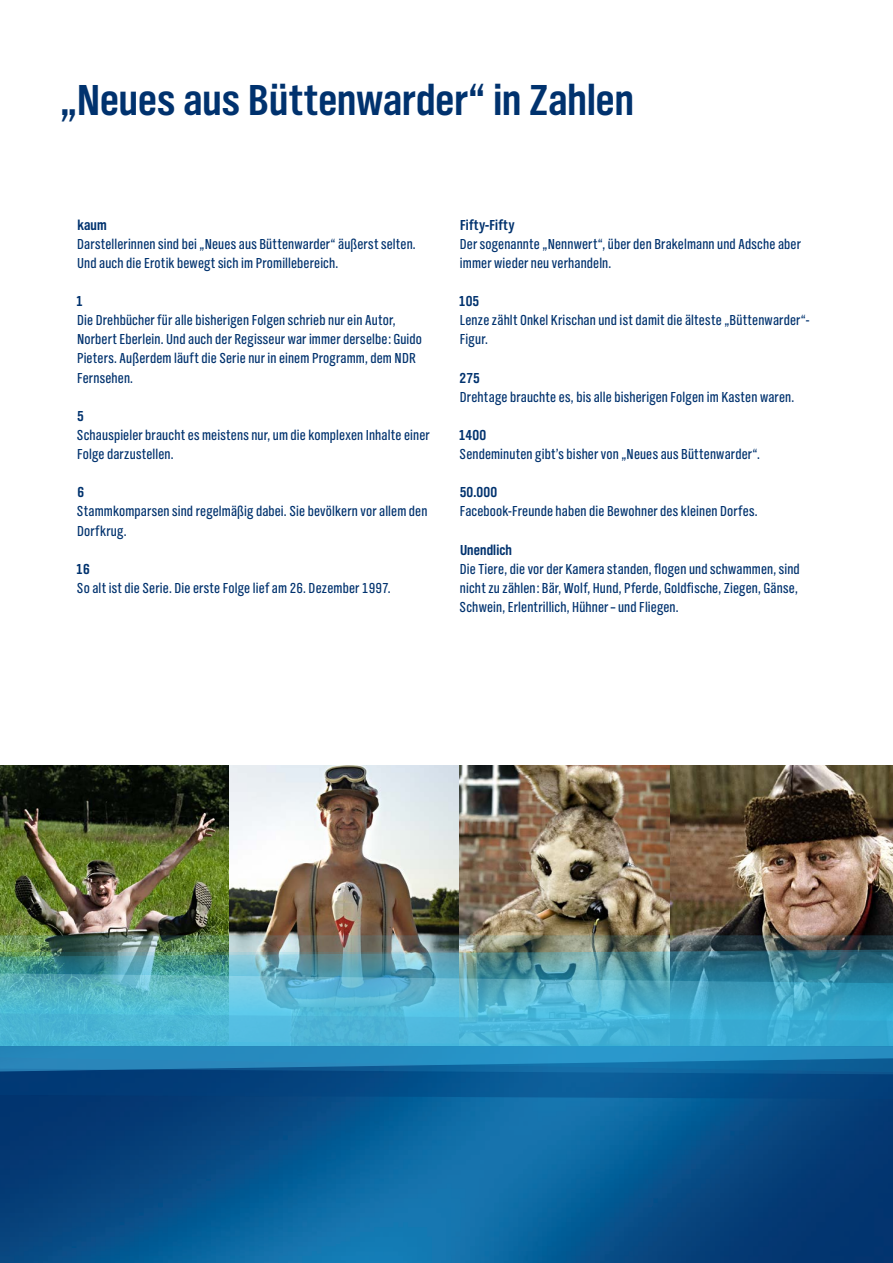
<style>
.page{position:relative;width:893px;height:1263px;background:#fff}
.page>*{position:absolute;margin:0;border:0;box-sizing:border-box;transform-origin:0 0}
.t1{font:700 45px "NDR Sans Cond";color:#00326e}
.t2{font:15px/19.2px "NDR Sans Cond";letter-spacing:.01em;color:#00326e}
.t3{font:700 15px "NDR Sans Cond";letter-spacing:.01em;color:#00326e}
</style>
<div class="page">
<img style="left:0;top:765px;width:893px;height:498px">
<svg style="left:0;top:1087px;width:893px;height:15px"></svg>
<img style="left:0;top:935px;width:893px;height:8px">
<svg style="left:0;top:1085px;width:893px;height:2px"></svg>
<img style="left:0;top:943px;width:893px;height:18px">
<svg style="left:0;top:1047px;width:893px;height:38px"></svg>
<svg style="left:0;top:961px;width:893px;height:86px"></svg>
<h1 class="t1" style="left:61px;top:75px;width:575px">„Neues aus Büttenwarder“ in Zahlen</h1>
<p class="t3" style="left:77px;top:216px;width:31px">kaum</p>
<p class="t2" style="left:77px;top:234px;width:340px">Darstellerinnen sind bei „Neues aus Büttenwarder“ äußerst selten.<br>Und auch die Erotik bewegt sich im Promillebereich.</p>
<p class="t3" style="left:76px;top:293px;width:8px">1</p>
<p class="t2" style="left:77px;top:311px;width:346px">Die Drehbücher für alle bisherigen Folgen schrieb nur ein Autor, Norbert Eberlein. Und auch der Regisseur war immer derselbe: Guido Pieters. Außerdem läuft die Serie nur in einem Programm, dem NDR Fernsehen.</p>
<p class="t3" style="left:77px;top:408px;width:8px">5</p>
<p class="t2" style="left:77px;top:425px;width:354px">Schauspieler braucht es meistens nur, um die komplexen Inhalte einer<br>Folge darzustellen.</p>
<p class="t3" style="left:77px;top:484px;width:8px">6</p>
<p class="t2" style="left:77px;top:502px;width:352px">Stammkomparsen sind regelmäßig dabei. Sie bevölkern vor allem den<br>Dorfkrug.</p>
<p class="t3" style="left:76px;top:561px;width:15px">16</p>
<p class="t2" style="left:77px;top:578px;width:315px">So alt ist die Serie. Die erste Folge lief am 26. Dezember 1997.</p>
<p class="t3" style="left:460px;top:216px;width:56px">Fifty-Fifty</p>
<p class="t2" style="left:460px;top:234px;width:343px">Der sogenannte „Nennwert“, über den Brakelmann und Adsche aber immer wieder neu verhandeln.</p>
<p class="t3" style="left:459px;top:293px;width:22px">105</p>
<p class="t2" style="left:460px;top:311px;width:351px">Lenze zählt Onkel Krischan und ist damit die älteste „Büttenwarder“-<br>Figur.</p>
<p class="t3" style="left:460px;top:369px;width:22px">275</p>
<p class="t2" style="left:460px;top:387px;width:336px">Drehtage brauchte es, bis alle bisherigen Folgen im Kasten waren.</p>
<p class="t3" style="left:459px;top:427px;width:29px">1400</p>
<p class="t2" style="left:460px;top:445px;width:302px">Sendeminuten gibt’s bisher von „Neues aus Büttenwarder“.</p>
<p class="t3" style="left:460px;top:484px;width:39px">50.000</p>
<p class="t2" style="left:460px;top:502px;width:299px">Facebook-Freunde haben die Bewohner des kleinen Dorfes.</p>
<p class="t3" style="left:460px;top:541px;width:54px">Unendlich</p>
<p class="t2" style="left:460px;top:559px;width:342px">Die Tiere, die vor der Kamera standen, flogen und schwammen, sind nicht zu zählen: Bär, Wolf, Hund, Pferde, Goldfische, Ziegen, Gänse,<br>Schwein, Erlentrillich, Hühner – und Fliegen.</p>
</div>
